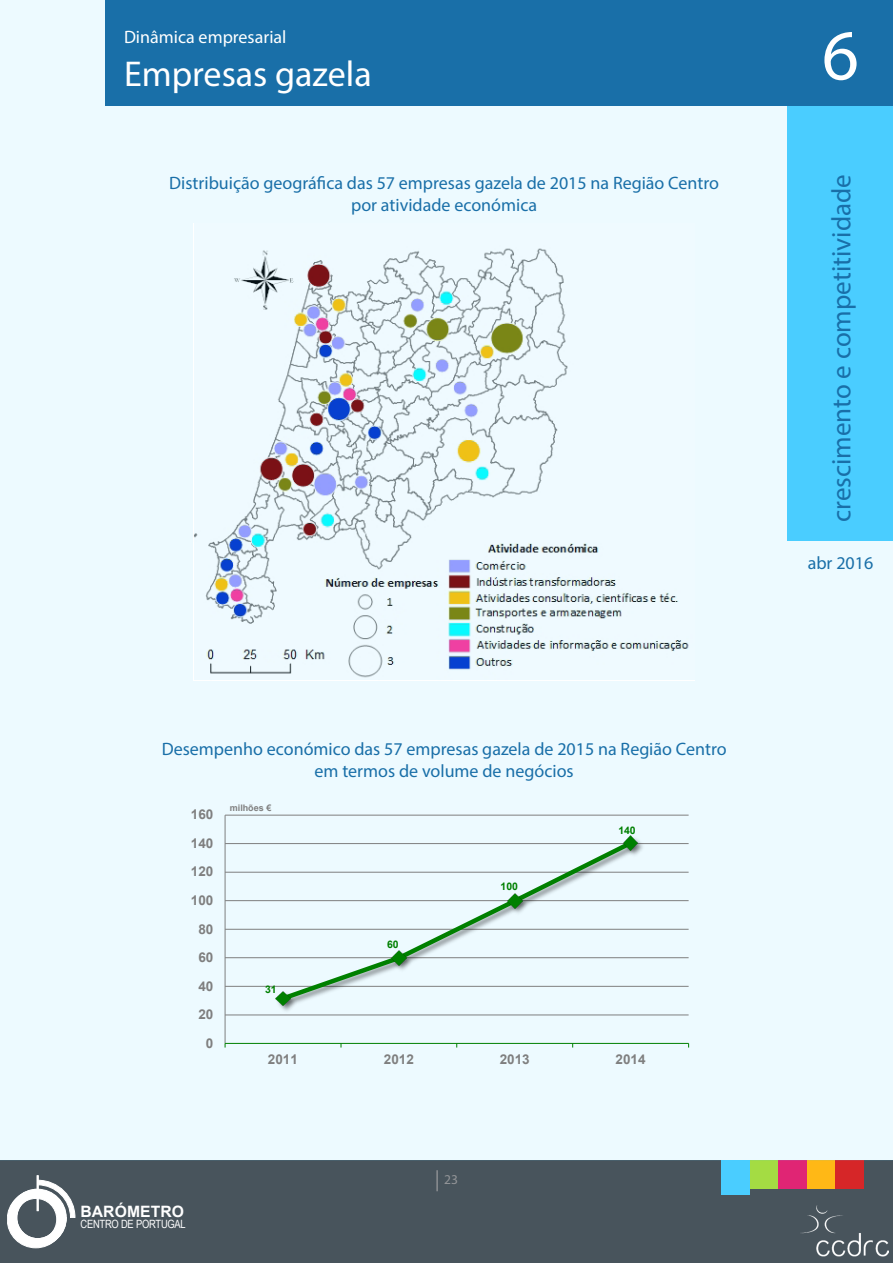
<style>
.page{position:relative;width:893px;height:1263px;background:#fff}
.page>*{position:absolute;margin:0;border:0;box-sizing:border-box;transform-origin:0 0}
.t1{font:72px "Myriad Pro";color:#fff}
.t2{font:36px "Myriad Pro";color:#fff}
.t3{font:27px "Myriad Pro";color:#196fa8}
.t4{font:18px/21.6px "Myriad Pro";color:#196fa8;text-align:center}
.t5{font:18px "Myriad Pro";color:#fff}
.t6{font:700 15.6px "Arial";letter-spacing:.005em;color:#fff}
.t7{font:700 13.5px "Arial";letter-spacing:.005em;color:#7f7f7f}
.t8{font:13.5px "Myriad Pro";color:#939598}
.t9{font:11.4px "Arial Narrow";letter-spacing:-.025em;color:#fff}
.t10{font:700 10.5px "Arial";letter-spacing:-.005em;color:#008000}
.t11{font:700 9px "Arial";color:#7f7f7f}
.s1{font-size:21px}
</style>
<div class="page">
<div style="left:0;top:1160px;width:893px;height:103px;background:#48545c"></div>
<div style="left:807px;top:1160px;width:29px;height:29px;background:#ffb816"></div>
<div style="left:750px;top:1160px;width:28px;height:29px;background:#a4dc43"></div>
<img style="left:801px;top:1205px;width:87px;height:52px">
<svg style="left:7px;top:1179px;width:69px;height:69px"></svg>
<div style="left:37px;top:1176px;width:1px;height:34px;border:1px solid #fff"></div>
<div style="left:778px;top:1160px;width:29px;height:29px;background:#e02574"></div>
<div style="left:836px;top:1160px;width:28px;height:29px;background:#d62628"></div>
<div style="left:0;top:0;width:893px;height:1160px;background:#edfaff"></div>
<div style="left:722px;top:1160px;width:28px;height:35px;background:#4acdff"></div>
<div style="left:105px;top:0;width:788px;height:105px;background:#196fa8"></div>
<div style="left:788px;top:105px;width:105px;height:435px;background:#4acdff"></div>
<hr style="left:225px;top:1015px;width:464px;height:1px;background:#7f7f7f">
<hr style="left:225px;top:986px;width:464px;height:1px;background:#7f7f7f">
<hr style="left:225px;top:957px;width:464px;height:1px;background:#7f7f7f">
<hr style="left:225px;top:929px;width:464px;height:1px;background:#7f7f7f">
<hr style="left:225px;top:900px;width:464px;height:1px;background:#7f7f7f">
<hr style="left:225px;top:872px;width:464px;height:1px;background:#7f7f7f">
<hr style="left:225px;top:843px;width:464px;height:1px;background:#7f7f7f">
<hr style="left:225px;top:815px;width:464px;height:1px;background:#7f7f7f">
<hr style="left:225px;top:815px;width:1px;height:228px;background:#7f7f7f">
<hr style="left:225px;top:1043px;width:464px;height:1px;background:#008000">
<img style="left:273px;top:997px;width:26px;height:18px">
<img style="left:629px;top:835px;width:18px;height:19px">
<svg style="left:277px;top:844px;width:360px;height:160px"></svg>
<img style="left:276px;top:991px;width:14px;height:15px">
<img style="left:392px;top:951px;width:14px;height:14px">
<img style="left:508px;top:894px;width:14px;height:14px">
<img style="left:623px;top:836px;width:15px;height:14px">
<svg style="left:194px;top:248px;width:495px;height:430px"></svg>
<p class="t5" style="left:124px;top:26px;width:164px">Dinâmica empresarial</p>
<h2 class="t2" style="left:124px;top:52px;width:249px">Empresas gazela</h2>
<p class="t4" style="left:169px;top:172px;width:551px">Distribuição geográfica das 57 empresas gazela de 2015 na Região Centro por atividade económica</p>
<p class="t4" style="left:162px;top:738px;width:566px">Desempenho económico das 57 empresas gazela de 2015 na Região Centro em termos de volume de negócios</p>
<p class="t7" style="left:191px;top:805px;width:24px">160</p>
<p class="t7" style="left:191px;top:834px;width:24px">140</p>
<p class="t7" style="left:191px;top:862px;width:24px">120</p>
<p class="t7" style="left:191px;top:891px;width:24px">100</p>
<p class="t7" style="left:198px;top:919px;width:17px">80</p>
<p class="t7" style="left:198px;top:948px;width:17px">60</p>
<p class="t7" style="left:198px;top:976px;width:17px">40</p>
<p class="t7" style="left:198px;top:1005px;width:17px">20</p>
<p class="t7" style="left:206px;top:1033px;width:9px">0</p>
<p class="t11" style="left:230px;top:801px;width:43px">milhões €</p>
<p class="t10" style="left:265px;top:982px;width:13px">31</p>
<p class="t10" style="left:387px;top:937px;width:13px">60</p>
<p class="t10" style="left:501px;top:879px;width:19px">100</p>
<p class="t10" style="left:618px;top:823px;width:19px">140</p>
<p class="t7" style="left:268px;top:1049px;width:32px">2011</p>
<p class="t7" style="left:384px;top:1049px;width:32px">2012</p>
<p class="t7" style="left:500px;top:1049px;width:32px">2013</p>
<p class="t7" style="left:616px;top:1049px;width:32px">2014</p>
<p class="t6" style="left:81px;top:1200px;width:105px">BARÓMETRO</p>
<p class="t9" style="left:81px;top:1215px;width:107px">CENTRO DE PORTUGAL</p>
<p class="t8" style="left:435px;top:1171px;width:25px"><span class="s1">|</span> 23</p>
<h1 class="t1" style="left:822px;top:11px;width:38px">6</h1>
<h3 class="t3" style="left:825px;top:522px;width:349px;rotate:-90deg">crescimento e competitividade</h3>
<p class="t4" style="left:808px;top:551px;width:67px">abr 2016</p>
</div>
